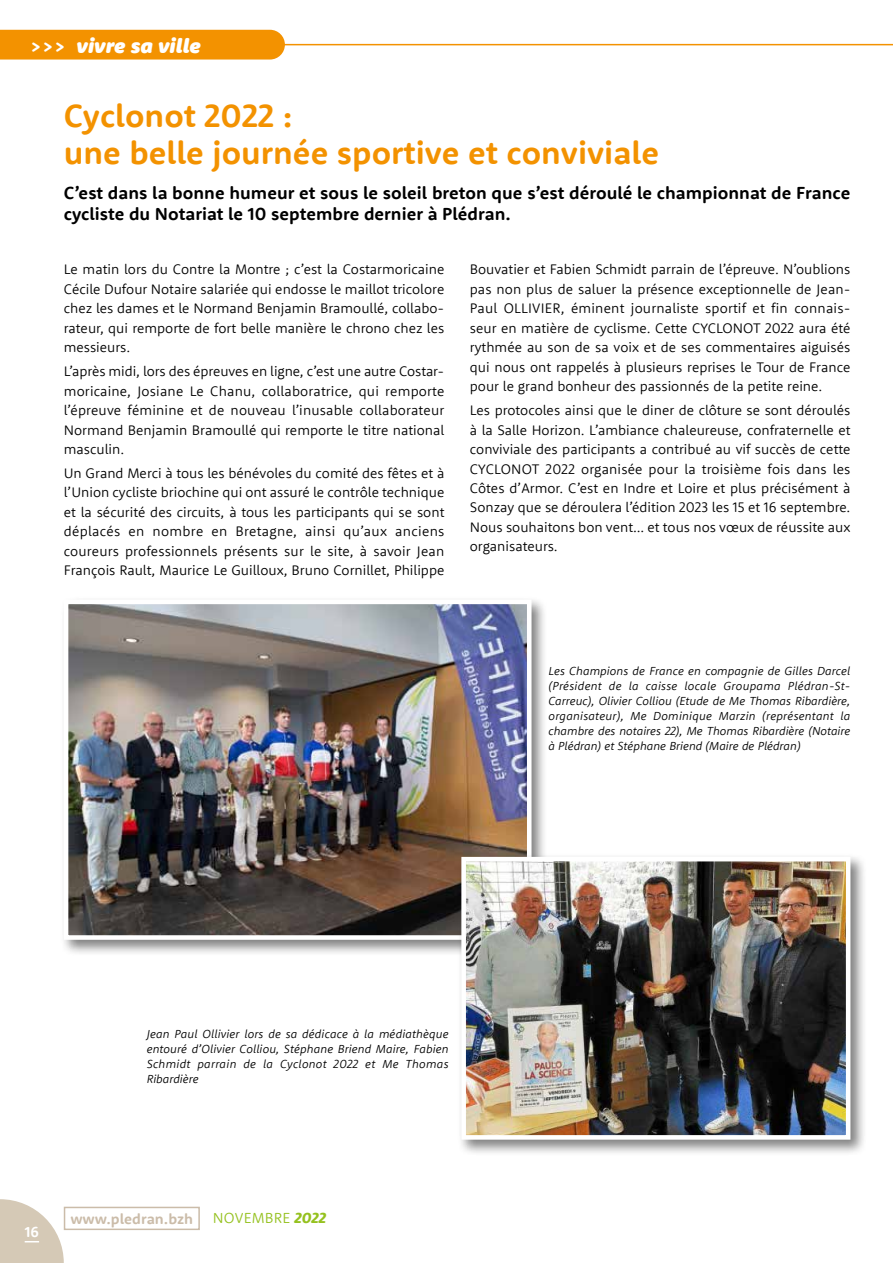
<style>
.page{position:relative;width:893px;height:1263px;background:#fff}
.page>*{position:absolute;margin:0;border:0;box-sizing:border-box;transform-origin:0 0}
.t1{font:700 33px/37.5px "Rooney Sans";color:#f39200}
.t2{font:italic 900 21px "Rooney Sans";color:#fff}
.t3{font:700 18px/21.6px "Rooney Sans";color:#000}
.t4{font:700 15px "Rooney Sans";color:#cbbca9}
.t5{font:700 15px "Rooney Sans";color:#fff}
.t6{font:300 14.25px/19.5px "Rooney Sans";color:#000;text-align:justify}
.t7{font:italic 300 12px/15px "Rooney Sans";color:#000;text-align:justify}
.s1{font-weight:700;font-style:normal}
.s2{font-weight:300;color:#95c11f}
.s3{font-weight:800;font-style:italic;color:#95c11f}
</style>
<div class="page">
<svg style="left:0;top:1199px;width:64px;height:64px"></svg>
<div style="left:64px;top:1207px;width:136px;height:23px;border:2px solid #cbbca9"></div>
<hr style="left:283px;top:44px;width:610px;height:1px;background:#f39200">
<div style="left:0;top:30px;width:285px;height:30px;background:#f39200"></div>
<div style="left:60px;top:596px;width:488px;height:360px;background:#000;opacity:.5"></div>
<img style="left:70px;top:606px;width:455px;height:328px">
<div style="left:64px;top:600px;width:467px;height:340px;border:5px solid #fff"></div>
<div style="left:458px;top:853px;width:409px;height:303px;background:#000;opacity:.5"></div>
<img style="left:467px;top:863px;width:377px;height:271px">
<div style="left:461px;top:857px;width:389px;height:283px;border:5px solid #fff"></div>
<h2 class="t2" style="left:30px;top:32px;width:173px"><span class="s1">&gt;&gt;&gt;</span> vivre sa ville</h2>
<h1 class="t1" style="left:64px;top:96px;width:597px">Cyclonot 2022 :<br>une belle journée sportive et conviviale</h1>
<p class="t3" style="left:64px;top:181px;width:788px">C’est dans la bonne humeur et sous le soleil breton que s’est déroulé le championnat de France cycliste du Notariat le 10 septembre dernier à Plédran.</p>
<p class="t6" style="left:64px;top:259px;width:382px">Le matin lors du Contre la Montre ; c’est la Costarmoricaine Cécile Dufour Notaire salariée qui endosse le maillot tricolore chez les dames et le Normand Benjamin Bramoullé, collabo&shy;rateur, qui remporte de fort belle manière le chrono chez les messieurs.</p>
<p class="t6" style="left:64px;top:361px;width:382px">L’après midi, lors des épreuves en ligne, c’est une autre Costar&shy;moricaine, Josiane Le Chanu, collaboratrice, qui remporte l’épreuve féminine et de nouveau l’inusable collaborateur Normand Benjamin Bramoullé qui remporte le titre national masculin.</p>
<p class="t6" style="left:64px;top:463px;width:382px">Un Grand Merci à tous les bénévoles du comité des fêtes et à l’Union cycliste briochine qui ont assuré le contrôle technique et la sécurité des circuits, à tous les participants qui se sont déplacés en nombre en Bretagne, ainsi qu’aux anciens coureurs professionnels présents sur le site, à savoir Jean François Rault, Maurice Le Guilloux, Bruno Cornillet, Philippe</p>
<p class="t6" style="left:470px;top:259px;width:382px">Bouvatier et Fabien Schmidt parrain de l’épreuve. N’oublions pas non plus de saluer la présence exceptionnelle de Jean-Paul OLLIVIER, éminent journaliste sportif et fin connais&shy;seur en matière de cyclisme. Cette CYCLONOT 2022 aura été rythmée au son de sa voix et de ses commentaires aiguisés qui nous ont rappelés à plusieurs reprises le Tour de France pour le grand bonheur des passionnés de la petite reine.</p>
<p class="t6" style="left:470px;top:400px;width:382px">Les protocoles ainsi que le diner de clôture se sont déroulés à la Salle Horizon. L’ambiance chaleureuse, confraternelle et conviviale des participants a contribué au vif succès de cette CYCLONOT 2022 organisée pour la troisième fois dans les Côtes d’Armor. C’est en Indre et Loire et plus précisément à Sonzay que se déroulera l’édition 2023 les 15 et 16 septembre.<br>Nous souhaitons bon vent… et tous nos vœux de réussite aux organisateurs.</p>
<p class="t7" style="left:549px;top:662px;width:303px">Les Champions de France en compagnie de Gilles Darcel (Président de la caisse locale Groupama Plédran-St-Carreuc), Olivier Colliou (Etude de Me Thomas Ribardière, organisateur), Me Dominique Marzin (représentant la chambre des notaires 22), Me Thomas Ribardière (Notaire à Plédran) et Stéphane Briend (Maire de Plédran)</p>
<p class="t7" style="left:147px;top:1026px;width:303px">Jean Paul Ollivier lors de sa dédicace à la médiathèque entouré d’Olivier Colliou, Stéphane Briend Maire, Fabien Schmidt parrain de la Cyclonot 2022 et Me Thomas Ribardière</p>
<p class="t5" style="left:25px;top:1222px;width:16px">16</p>
<p class="t4" style="left:70px;top:1209px;width:257px">www.pledran.bzh <span class="s2">NOVEMBRE</span> <span class="s3">2022</span></p>
</div>
